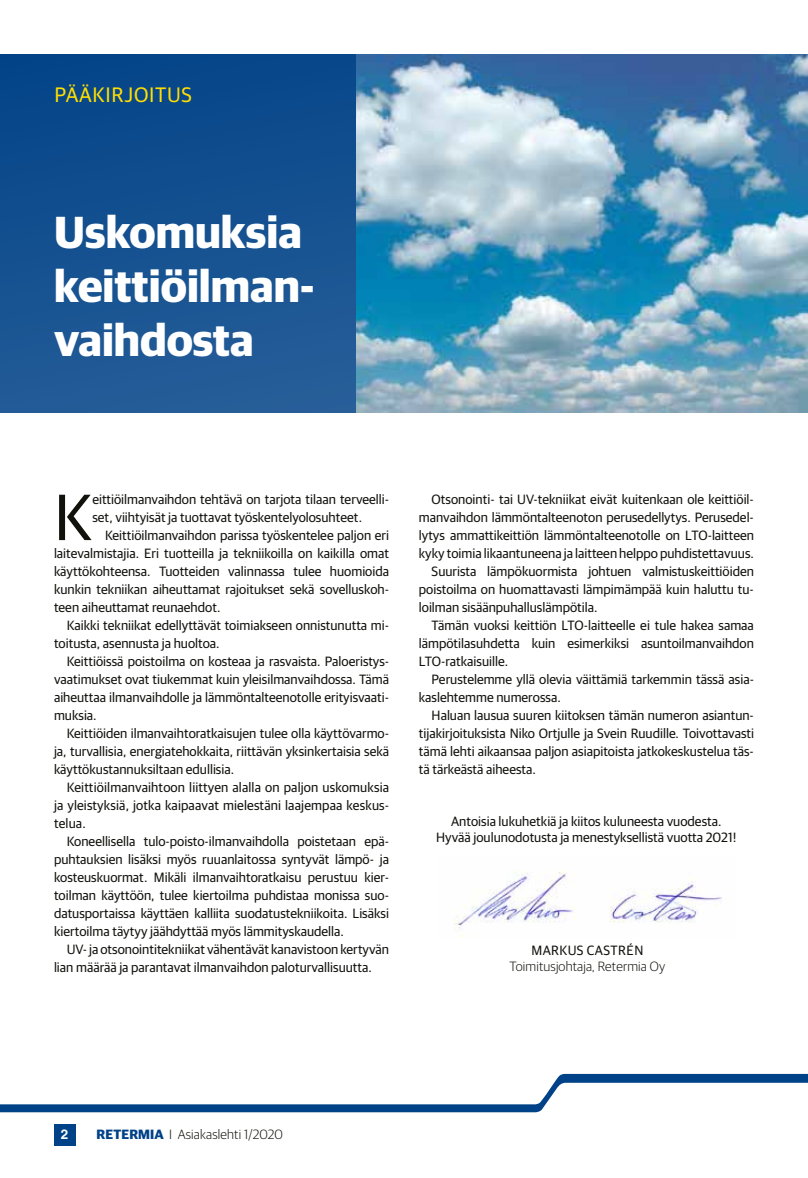
<style>
.page{position:relative;width:808px;height:1178px;background:#fff}
.page>*{position:absolute;margin:0;border:0;box-sizing:border-box;transform-origin:0 0}
.t1{font:65.4px "Guardian Sans";color:#12120d}
.t2{font:700 45px/54px "Guardian Sans";color:#fff}
.t3{font:21px "Guardian Sans";letter-spacing:.035em;color:#ffde00}
.t4{font:13.5px/18px "Guardian Sans";color:#12120d;text-align:justify}
.t5{font:300 13.5px "Guardian Sans";letter-spacing:.015em;color:#12120d}
.t6{font:13.5px "Guardian Sans";letter-spacing:.035em;color:#12120d}
.t7{font:700 13.5px "Helvetica";color:#fff}
.s1{font-weight:700;color:#004287}
</style>
<div class="page">
<div style="left:0;top:54px;width:808px;height:358px;background:linear-gradient(to bottom,#054589,#255d98)"></div>
<div style="left:54px;top:1124px;width:21px;height:21px;background:#004287"></div>
<svg style="left:0;top:1074px;width:808px;height:38px"></svg>
<img style="left:454px;top:871px;width:268px;height:66px">
<img style="left:357px;top:54px;width:451px;height:358px">
<h3 class="t3" style="left:55px;top:79px;width:139px">PÄÄKIRJOITUS</h3>
<h2 class="t2" style="left:54px;top:202px;width:262px">Uskomuksia keittiöilman&shy;vaihdosta</h2>
<h1 class="t1" style="left:54px;top:471px;width:40px">K</h1>
<p class="t4" style="left:92px;top:489px;width:298px">eittiöilmanvaihdon tehtävä on tarjota tilaan terveelli&shy;set, viihtyisät ja tuottavat työskentelyolosuhteet.</p>
<p class="t4" style="left:54px;top:525px;width:337px;text-indent:51px">Keittiöilmanvaihdon parissa työskentelee paljon eri laitevalmistajia. Eri tuotteilla ja tekniikoilla on kaikilla omat käyttökohteensa. Tuotteiden valinnassa tulee huomioida kunkin tekniikan aiheuttamat rajoitukset sekä sovelluskoh&shy;teen aiheuttamat reunaehdot.</p>
<p class="t4" style="left:54px;top:615px;width:337px;text-indent:13px">Kaikki tekniikat edellyttävät toimiakseen onnistunutta mi&shy;toitusta, asennusta ja huoltoa.</p>
<p class="t4" style="left:54px;top:651px;width:337px;text-indent:13px">Keittiöissä poistoilma on kosteaa ja rasvaista. Paloeristys&shy;vaatimukset ovat tiukemmat kuin yleisilmanvaihdossa. Tämä aiheuttaa ilmanvaihdolle ja lämmöntalteenotolle erityisvaati&shy;muksia.</p>
<p class="t4" style="left:54px;top:723px;width:337px;text-indent:13px">Keittiöiden ilmanvaihtoratkaisujen tulee olla käyttövarmo&shy;ja, turvallisia, energiatehokkaita, riittävän yksinkertaisia sekä käyttökustannuksiltaan edullisia.</p>
<p class="t4" style="left:54px;top:777px;width:337px;text-indent:13px">Keittiöilmanvaihtoon liittyen alalla on paljon uskomuksia ja yleistyksiä, jotka kaipaavat mielestäni laajempaa keskus&shy;telua.</p>
<p class="t4" style="left:54px;top:831px;width:337px;text-indent:13px">Koneellisella tulo-poisto-ilmanvaihdolla poistetaan epä&shy;puhtauksien lisäksi myös ruuanlaitossa syntyvät lämpö- ja kosteuskuormat. Mikäli ilmanvaihtoratkaisu perustuu kier&shy;toilman käyttöön, tulee kiertoilma puhdistaa monissa suo&shy;datusportaissa käyttäen kalliita suodatustekniikoita. Lisäksi kiertoilma täytyy jäähdyttää myös lämmityskaudella.</p>
<p class="t4" style="left:54px;top:939px;width:337px;text-indent:13px">UV- ja otsonointitekniikat vähentävät kanavistoon kertyvän lian määrää ja parantavat ilmanvaihdon paloturvallisuutta.</p>
<p class="t4" style="left:432px;top:489px;width:324px">Otsonointi- tai UV-tekniikat eivät kuitenkaan ole keittiöil-</p>
<p class="t4" style="left:419px;top:507px;width:337px">manvaihdon lämmöntalteenoton perusedellytys. Perusedel-</p>
<p class="t4" style="left:419px;top:525px;width:337px">lytys ammattikeittiön lämmöntalteenotolle on LTO-laitteen</p>
<p class="t4" style="left:419px;top:543px;width:337px">kyky toimia likaantuneena ja laitteen helppo puhdistettavuus.</p>
<p class="t4" style="left:432px;top:561px;width:324px">Suurista lämpökuormista johtuen valmistuskeittiöiden</p>
<p class="t4" style="left:419px;top:579px;width:337px">poistoilma on huomattavasti lämpimämpää kuin haluttu tu-</p>
<p class="t4" style="left:419px;top:597px;width:180px">loilman sisäänpuhalluslämpötila.</p>
<p class="t4" style="left:432px;top:615px;width:324px">Tämän vuoksi keittiön LTO-laitteelle ei tule hakea samaa</p>
<p class="t4" style="left:419px;top:633px;width:337px">lämpötilasuhdetta kuin esimerkiksi asuntoilmanvaihdon</p>
<p class="t4" style="left:419px;top:651px;width:91px">LTO-ratkaisuille.</p>
<p class="t4" style="left:432px;top:669px;width:324px">Perustelemme yllä olevia väittämiä tarkemmin tässä asia-</p>
<p class="t4" style="left:419px;top:687px;width:143px">kaslehtemme numerossa.</p>
<p class="t4" style="left:432px;top:705px;width:324px">Haluan lausua suuren kiitoksen tämän numeron asiantun-</p>
<p class="t4" style="left:419px;top:723px;width:337px">tijakirjoituksista Niko Ortjulle ja Svein Ruudille. Toivottavasti</p>
<p class="t4" style="left:419px;top:741px;width:337px">tämä lehti aikaansaa paljon asiapitoista jatkokeskustelua täs-</p>
<p class="t4" style="left:419px;top:759px;width:118px">tä tärkeästä aiheesta.</p>
<p class="t4" style="left:436px;top:812px;width:302px;line-height:16.5px;text-align:center">Antoisia lukuhetkiä ja kiitos kuluneesta vuodesta.<br>Hyvää joulunodotusta ja menestyksellistä vuotta 2021!</p>
<p class="t6" style="left:531px;top:940px;width:114px">MARKUS CASTRÉN</p>
<p class="t5" style="left:509px;top:957px;width:157px">Toimitusjohtaja, Retermia Oy</p>
<p class="t7" style="left:61px;top:1126px;width:9px">2</p>
<p class="t5" style="left:97px;top:1125px;width:188px"><span class="s1">RETERMIA</span> I Asiakaslehti 1/2020</p>
</div>
